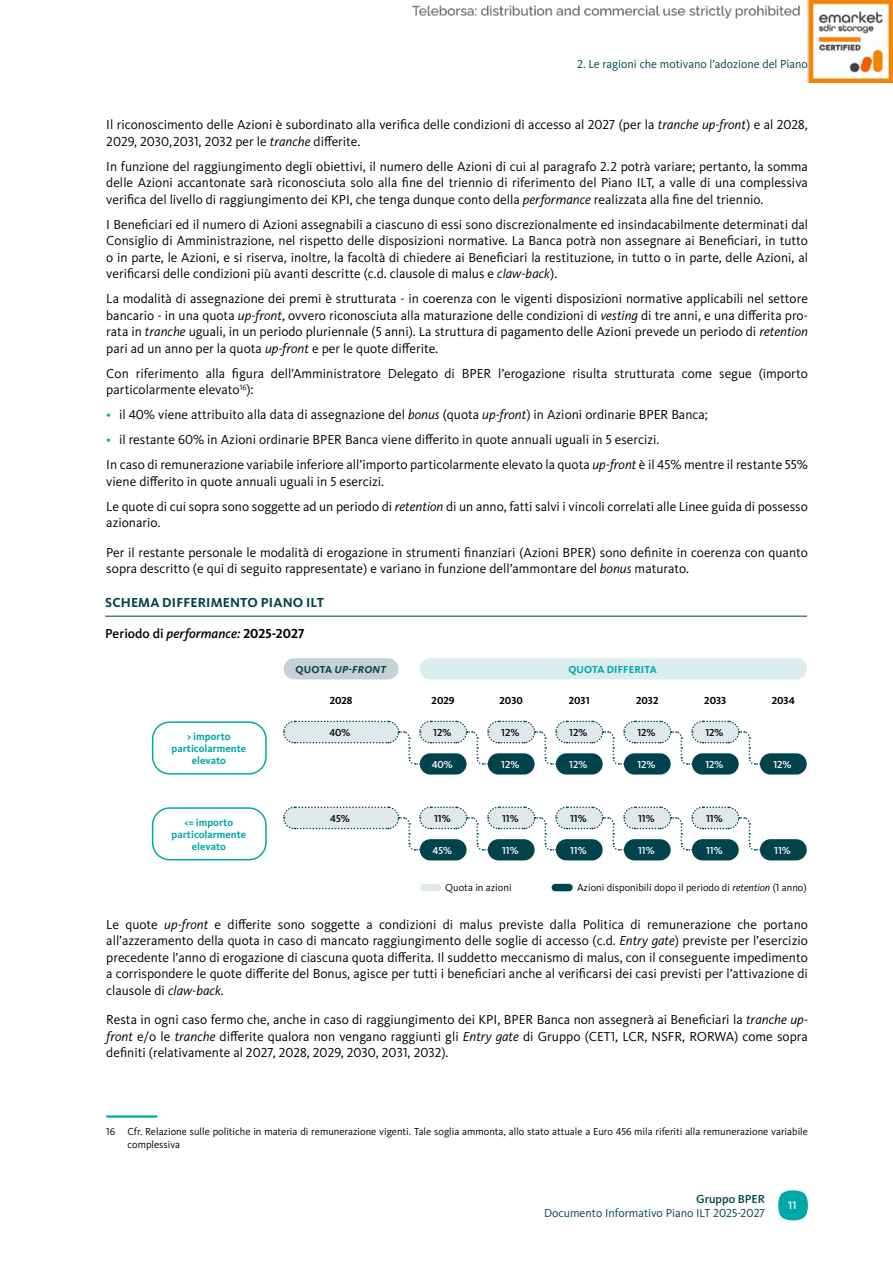
<style>
.page{position:relative;width:893px;height:1263px;background:#fff}
.page>*{position:absolute;margin:0;border:0;box-sizing:border-box;transform-origin:0 0}
.t1{font:13.5px/16.5px "Kievit Pro";color:#000}
.t2{font:italic 500 13.5px "Kievit Pro";color:#000}
.t3{font:700 13.5px "Kievit Pro";letter-spacing:.01em;color:#00434c}
.t4{font:12px "Kievit Pro";color:#00434c}
.t5{font:500 12px "Kievit Pro";color:#00434c}
.t6{font:500 11.25px "Kievit Pro";color:#fff}
.t7{font:10.5px/13.5px "Kievit Pro";color:#000}
.t8{font:700 10.5px/12px "Kievit Pro";color:#00a9a8;text-align:center}
.t9{font:500 10.5px "Kievit Pro";color:#000}
.t10{font:500 10.5px "Kievit Pro";color:#fff}
.t11{font:700 10.5px "Kievit Pro";color:#000}
.t12{font:italic 700 10.5px "Kievit Pro";letter-spacing:.02em;color:#00434c}
.s1{font-style:italic}
.s2{color:#00a9a8}
.s3{font-style:normal}
.s4{font-weight:700;font-style:normal}
</style>
<div class="page">
<svg style="left:778px;top:1190px;width:30px;height:31px"></svg>
<hr style="left:106px;top:1115px;width:51px;height:3px;background:#00a9a8">
<div style="left:152px;top:807px;width:115px;height:53px;border:2px solid #00a9a8;border-radius:17px"></div>
<div style="left:488px;top:839px;width:47px;height:21px;background:#00434c;border-radius:11px"></div>
<div style="left:624px;top:839px;width:47px;height:21px;background:#00434c;border-radius:11px"></div>
<div style="left:692px;top:839px;width:47px;height:21px;background:#00434c;border-radius:11px"></div>
<div style="left:760px;top:839px;width:47px;height:21px;background:#00434c;border-radius:11px"></div>
<div style="left:556px;top:839px;width:47px;height:21px;background:#00434c;border-radius:11px"></div>
<div style="left:420px;top:839px;width:47px;height:21px;background:#00434c;border-radius:11px"></div>
<svg style="left:283px;top:806px;width:478px;height:45px"></svg>
<div style="left:420px;top:658px;width:387px;height:21px;background:#daecec;border-radius:11px"></div>
<div style="left:284px;top:658px;width:114px;height:21px;background:#c5d1d6;border-radius:11px"></div>
<div style="left:423px;top:884px;width:14px;height:7px;background:#e1e8eb"></div>
<div style="left:555px;top:884px;width:14px;height:7px;background:#00434c"></div>
<div style="left:488px;top:753px;width:47px;height:21px;background:#00434c;border-radius:11px"></div>
<div style="left:624px;top:753px;width:47px;height:21px;background:#00434c;border-radius:11px"></div>
<div style="left:692px;top:753px;width:47px;height:21px;background:#00434c;border-radius:11px"></div>
<div style="left:556px;top:753px;width:47px;height:21px;background:#00434c;border-radius:11px"></div>
<div style="left:420px;top:753px;width:47px;height:21px;background:#00434c;border-radius:11px"></div>
<div style="left:760px;top:753px;width:47px;height:21px;background:#00434c;border-radius:11px"></div>
<svg style="left:283px;top:720px;width:478px;height:45px"></svg>
<div style="left:152px;top:721px;width:115px;height:53px;border:2px solid #00a9a8;border-radius:17px"></div>
<hr style="left:105px;top:616px;width:702px;height:1px;background:#00434c">
<img style="left:413px;top:0;width:480px;height:82px">
<p class="t4" style="left:577px;top:57px;width:232px">2. Le ragioni che motivano l’adozione del Piano</p>
<p class="t1" style="left:106px;top:116px;width:703px">Il riconoscimento delle Azioni è subordinato alla verifica delle condizioni di accesso al 2027 (per la <span class="s1">tranche up-front</span>) e al 2028,<br>2029, 2030,2031, 2032 per le <span class="s1">tranche</span> differite.</p>
<p class="t1" style="left:106px;top:158px;width:703px;text-align:justify">In funzione del raggiungimento degli obiettivi, il numero delle Azioni di cui al paragrafo 2.2 potrà variare; pertanto, la somma delle Azioni accantonate sarà riconosciuta solo alla fine del triennio di riferimento del Piano ILT, a valle di una complessiva verifica del livello di raggiungimento dei KPI, che tenga dunque conto della <span class="s1">performance</span> realizzata alla fine del triennio.</p>
<p class="t1" style="left:106px;top:216px;width:703px;text-align:justify">I Beneficiari ed il numero di Azioni assegnabili a ciascuno di essi sono discrezionalmente ed insindacabilmente determinati dal Consiglio di Amministrazione, nel rispetto delle disposizioni normative. La Banca potrà non assegnare ai Beneficiari, in tutto o in parte, le Azioni, e si riserva, inoltre, la facoltà di chiedere ai Beneficiari la restituzione, in tutto o in parte, delle Azioni, al verificarsi delle condizioni più avanti descritte (c.d. clausole di malus e <span class="s1">claw-back</span>).</p>
<p class="t1" style="left:106px;top:290px;width:703px;text-align:justify">La modalità di assegnazione dei premi è strutturata - in coerenza con le vigenti disposizioni normative applicabili nel settore bancario - in una quota <span class="s1">up-front</span>, ovvero riconosciuta alla maturazione delle condizioni di <span class="s1">vesting</span> di tre anni, e una differita pro&shy;rata in <span class="s1">tranche</span> uguali, in un periodo pluriennale (5 anni). La struttura di pagamento delle Azioni prevede un periodo di <span class="s1">retention </span>pari ad un anno per la quota <span class="s1">up-front</span> e per le quote differite.</p>
<p class="t1" style="left:106px;top:365px;width:703px">Con riferimento alla figura dell’Amministratore Delegato di BPER l’erogazione risulta strutturata come segue (importo particolarmente elevato<sup>16</sup>):</p>
<p class="t1" style="left:106px;top:406px;width:603px"><span class="s2">•</span> il 40% viene attribuito alla data di assegnazione del <span class="s1">bonus</span> (quota <span class="s1">up-front</span>) in Azioni ordinarie BPER Banca;</p>
<p class="t1" style="left:106px;top:427px;width:703px;line-height:25px"><span class="s2">•</span> il restante 60% in Azioni ordinarie BPER Banca viene differito in quote annuali uguali in 5 esercizi.<br>In caso di remunerazione variabile inferiore all’importo particolarmente elevato la quota <span class="s1">up-front</span> è il 45% mentre il restante 55%</p>
<p class="t1" style="left:106px;top:469px;width:703px;line-height:25px">viene differito in quote annuali uguali in 5 esercizi.<br>Le quote di cui sopra sono soggette ad un periodo di <span class="s1">retention</span> di un anno, fatti salvi i vincoli correlati alle Linee guida di possesso</p>
<p class="t1" style="left:106px;top:508px;width:703px;line-height:29.2px">azionario.<br>Per il restante personale le modalità di erogazione in strumenti finanziari (Azioni BPER) sono definite in coerenza con quanto</p>
<p class="t1" style="left:106px;top:560px;width:584px">sopra descritto (e qui di seguito rappresentate) e variano in funzione dell’ammontare del <span class="s1">bonus</span> maturato.</p>
<p class="t3" style="left:105px;top:595px;width:220px">SCHEMA DIFFERIMENTO PIANO ILT</p>
<p class="t2" style="left:105px;top:625px;width:201px"><span class="s3">Periodo di</span> performance: <span class="s4">2025-2027</span></p>
<p class="t8" style="left:187px;top:730px;width:45px">&gt; importo</p>
<p class="t8" style="left:172px;top:742px;width:76px">particolarmente elevato</p>
<p class="t8" style="left:172px;top:816px;width:76px">&lt;= importo particolarmente elevato</p>
<p class="t12" style="left:295px;top:663px;width:92px"><span class="s3">QUOTA</span> UP-FRONT</p>
<p class="t8" style="left:568px;top:663px;width:90px">QUOTA DIFFERITA</p>
<p class="t11" style="left:330px;top:694px;width:24px">2028</p>
<p class="t11" style="left:432px;top:694px;width:25px">2029</p>
<p class="t11" style="left:499px;top:694px;width:25px">2030</p>
<p class="t11" style="left:569px;top:694px;width:23px">2031</p>
<p class="t11" style="left:636px;top:694px;width:24px">2032</p>
<p class="t11" style="left:704px;top:694px;width:24px">2033</p>
<p class="t9" style="left:329px;top:726px;width:23px">40%</p>
<p class="t9" style="left:330px;top:812px;width:21px">45%</p>
<p class="t9" style="left:433px;top:726px;width:20px">12%</p>
<p class="t9" style="left:569px;top:726px;width:20px">12%</p>
<p class="t9" style="left:705px;top:726px;width:20px">12%</p>
<p class="t9" style="left:501px;top:726px;width:20px">12%</p>
<p class="t9" style="left:637px;top:726px;width:20px">12%</p>
<p class="t10" style="left:432px;top:758px;width:23px">40%</p>
<p class="t10" style="left:501px;top:758px;width:20px">12%</p>
<p class="t10" style="left:569px;top:758px;width:20px">12%</p>
<p class="t10" style="left:637px;top:758px;width:20px">12%</p>
<p class="t10" style="left:705px;top:758px;width:20px">12%</p>
<p class="t9" style="left:434px;top:812px;width:18px">11%</p>
<p class="t9" style="left:502px;top:812px;width:18px">11%</p>
<p class="t9" style="left:570px;top:812px;width:18px">11%</p>
<p class="t9" style="left:638px;top:812px;width:18px">11%</p>
<p class="t9" style="left:706px;top:812px;width:18px">11%</p>
<p class="t11" style="left:772px;top:694px;width:25px">2034</p>
<p class="t10" style="left:773px;top:758px;width:20px">12%</p>
<p class="t10" style="left:432px;top:844px;width:21px">45%</p>
<p class="t10" style="left:502px;top:844px;width:18px">11%</p>
<p class="t10" style="left:570px;top:844px;width:18px">11%</p>
<p class="t10" style="left:638px;top:844px;width:18px">11%</p>
<p class="t10" style="left:706px;top:844px;width:18px">11%</p>
<p class="t10" style="left:774px;top:844px;width:18px">11%</p>
<p class="t7" style="left:445px;top:881px;width:68px">Quota in azioni</p>
<p class="t7" style="left:577px;top:881px;width:231px">Azioni disponibili dopo il periodo di <span class="s1">retention</span> (1 anno)</p>
<p class="t1" style="left:106px;top:916px;width:703px;text-align:justify">Le quote <span class="s1">up-front</span> e differite sono soggette a condizioni di malus previste dalla Politica di remunerazione che portano all’azzeramento della quota in caso di mancato raggiungimento delle soglie di accesso (c.d. <span class="s1">Entry gate</span>) previste per l’esercizio precedente l’anno di erogazione di ciascuna quota differita. Il suddetto meccanismo di malus, con il conseguente impedimento a corrispondere le quote differite del Bonus, agisce per tutti i beneficiari anche al verificarsi dei casi previsti per l’attivazione di clausole di <span class="s1">claw-back</span>.</p>
<p class="t1" style="left:106px;top:1011px;width:703px;text-align:justify">Resta in ogni caso fermo che, anche in caso di raggiungimento dei KPI, BPER Banca non assegnerà ai Beneficiari la <span class="s1">tranche up&shy;front</span> e/o le <span class="s1">tranche</span> differite qualora non vengano raggiunti gli <span class="s1">Entry gate</span> di Gruppo (CET1, LCR, NSFR, RORWA) come sopra definiti (relativamente al 2027, 2028, 2029, 2030, 2031, 2032).</p>
<p class="t7" style="left:128px;top:1124px;width:682px;text-indent:-21px">16 Cfr. Relazione sulle politiche in materia di remunerazione vigenti. Tale soglia ammonta, allo stato attuale a Euro 456 mila riferiti alla remunerazione variabile complessiva</p>
<p class="t5" style="left:696px;top:1191px;width:70px">Gruppo BPER</p>
<p class="t4" style="left:544px;top:1206px;width:222px">Documento Informativo Piano ILT 2025-2027</p>
<p class="t6" style="left:788px;top:1198px;width:10px">11</p>
</div>
